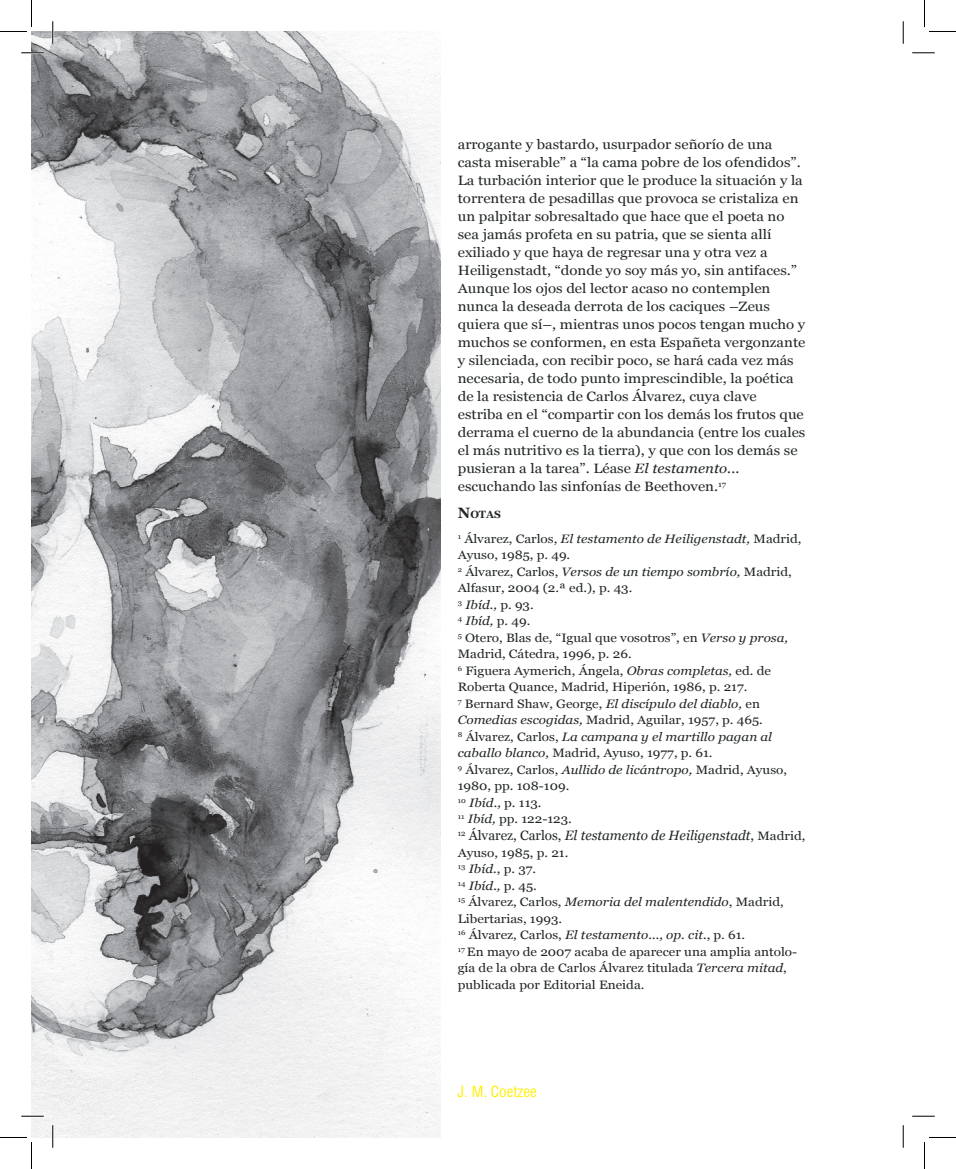
<style>
.page{position:relative;width:956px;height:1169px;background:#fff}
.page>*{position:absolute;margin:0;border:0;box-sizing:border-box;transform-origin:0 0}
.t1{font:condensed 15px "Helvetica";color:#fef008}
.t2{font:13.5px/18px "Georgia";color:#212723;scale:1.11 1}
.t3{font:italic 13.5px "Georgia";color:#212723}
.t4{font:12.15px/16.5px "Georgia";color:#212723;scale:1.11 1}
.t5{font:700 10.5px "Georgia";color:#212723}
.s1{font-style:italic}
.s2{font-size:15px}
.s3{font-style:normal}
.s4{font-style:normal;font-size:12.15px}
</style>
<div class="page">
<img style="left:32px;top:32px;width:408px;height:1105px">
<hr style="left:21px;top:52px;width:23px;height:2px;background:#fff">
<hr style="left:21px;top:1115px;width:23px;height:2px;background:#fff">
<hr style="left:52px;top:21px;width:2px;height:23px;background:#fff">
<hr style="left:52px;top:1125px;width:2px;height:22px;background:#fff">
<svg style="left:21px;top:53px;width:23px;height:1px"></svg>
<svg style="left:912px;top:53px;width:23px;height:1px"></svg>
<svg style="left:21px;top:1115px;width:23px;height:1px"></svg>
<svg style="left:912px;top:1115px;width:23px;height:1px"></svg>
<svg style="left:53px;top:21px;width:1px;height:23px"></svg>
<svg style="left:53px;top:1125px;width:1px;height:22px"></svg>
<svg style="left:903px;top:21px;width:1px;height:23px"></svg>
<svg style="left:903px;top:1125px;width:1px;height:22px"></svg>
<svg style="left:0;top:0;width:32px;height:32px"></svg>
<svg style="left:0;top:1137px;width:32px;height:32px"></svg>
<svg style="left:924px;top:0;width:32px;height:32px"></svg>
<svg style="left:924px;top:1137px;width:32px;height:32px"></svg>
<p class="t2" style="left:458px;top:135px;width:315px">arrogante y bastardo, usurpador señorío de una casta miserable” a “la cama pobre de los ofendidos”.<br>La turbación interior que le produce la situación y la torrentera de pesadillas que provoca se cristaliza en un palpitar sobresaltado que hace que el poeta no sea jamás profeta en su patria, que se sienta allí exiliado y que haya de regresar una y otra vez a Heiligenstadt, “donde yo soy más yo, sin antifaces.” Aunque los ojos del lector acaso no contemplen nunca la deseada derrota de los caciques –Zeus quiera que sí–, mientras unos pocos tengan mucho y muchos se conformen, en esta Españeta vergonzante y silenciada, con recibir poco, se hará cada vez más necesaria, de todo punto imprescindible, la poética de la resistencia de Carlos Álvarez, cuya clave estriba en el “compartir con los demás los frutos que derrama el cuerno de la abundancia (entre los cuales el más nutritivo es la tierra), y que con los demás se pusieran a la tarea”. Léase <span class="s1">El testamento... </span>escuchando las sinfonías de Beethoven.<sup>17</sup></p>
<p class="t5" style="left:458px;top:508px;width:45px"><span class="s2">N</span>OTAS</p>
<p class="t4" style="left:458px;top:530px;width:311px"><sup>1</sup> Álvarez, Carlos, <span class="s1">El testamento de Heiligenstadt,</span> Madrid, Ayuso, 1985, p. 49.<br><sup>2</sup> Álvarez, Carlos, <span class="s1">Versos de un tiempo sombrío,</span> Madrid, Alfasur, 2004 (2.ª ed.), p. 43.<br><sup>3</sup> <span class="s1">Ibíd.,</span> p. 93.<br><sup>4</sup> <span class="s1">Ibíd,</span> p. 49.<br><sup>5</sup> Otero, Blas de, “Igual que vosotros”, en <span class="s1">Verso y prosa, </span>Madrid, Cátedra, 1996, p. 26.<br><sup>6</sup> Figuera Aymerich, Ángela, <span class="s1">Obras completas,</span> ed. de Roberta Quance, Madrid, Hiperión, 1986, p. 217.<br><sup>7</sup> Bernard Shaw, George, <span class="s1">El discípulo del diablo,</span> en <span class="s1">Comedias escogidas,</span> Madrid, Aguilar, 1957, p. 465.<br><sup>8</sup> Álvarez, Carlos, <span class="s1">La campana y el martillo pagan al caballo blanco,</span> Madrid, Ayuso, 1977, p. 61.<br><sup>9</sup> Álvarez, Carlos, <span class="s1">Aullido de licántropo,</span> Madrid, Ayuso, 1980, pp. 108-109.<br><sup>10</sup> <span class="s1">Ibíd.,</span> p. 113.<br><sup>11</sup> <span class="s1">Ibíd,</span> pp. 122-123.</p>
<p class="t3" style="left:458px;top:827px;width:349px"><sup>12</sup> <span class="s3">Álvarez, Carlos,</span> El testamento de Heiligenstadt<span class="s3">,</span> <span class="s4">Madrid,</span></p>
<p class="t4" style="left:458px;top:844px;width:307px">Ayuso, 1985, p. 21.<br><sup>13</sup> <span class="s1">Ibíd.</span>, p. 37.<br><sup>14</sup> <span class="s1">Ibíd.,</span> p. 45.<br><sup>15</sup> Álvarez, Carlos, <span class="s1">Memoria del malentendido</span>, Madrid, Libertarias, 1993.<br><sup>16</sup> Álvarez, Carlos, <span class="s1">El testamento..., op. cit.</span>, p. 61.<br><sup>17</sup> En mayo de 2007 acaba de aparecer una amplia antolo&shy;gía de la obra de Carlos Álvarez titulada <span class="s1">Tercera mitad</span>, publicada por Editorial Eneida.</p>
<p class="t1" style="left:458px;top:1081px;width:81px">J. M. Coetzee</p>
</div>
